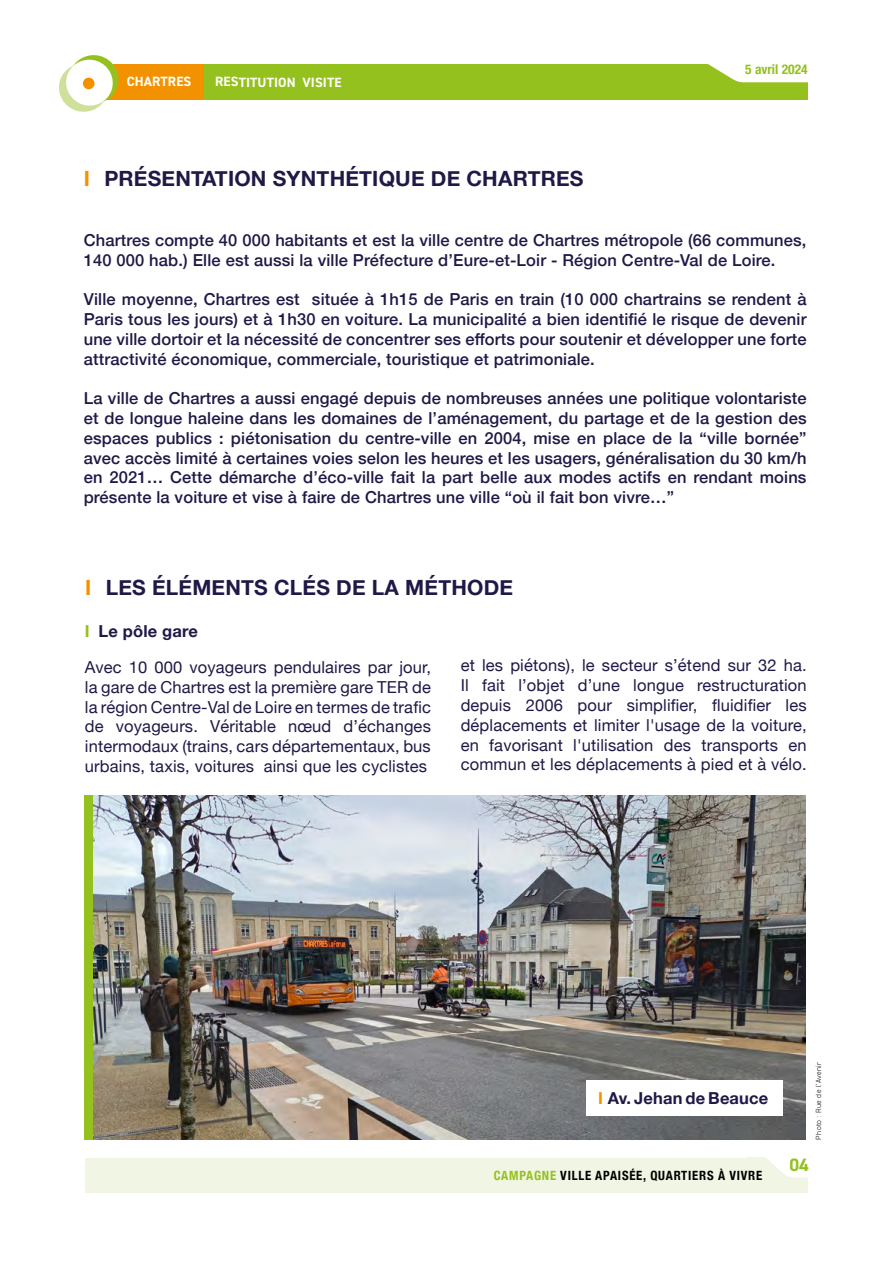
<style>
.page{position:relative;width:893px;height:1263px;background:#fff}
.page>*{position:absolute;margin:0;border:0;box-sizing:border-box;transform-origin:0 0}
.t1{font:700 21px "Helvetica Neue";letter-spacing:.01em;color:#201846}
.t2{font:700 18px "DIN2014";color:#95c11f}
.t3{font:500 16.5px/19.8px "Helvetica Neue";letter-spacing:.01em;color:#201846;text-align:justify}
.t4{font:16.5px/19.8px "Helvetica Neue";letter-spacing:.01em;color:#201846;text-align:justify}
.t5{font:700 16.5px "Helvetica Neue";letter-spacing:.01em;color:#201846}
.t6{font:700 13.5px "DIN2014";letter-spacing:.005em;color:#fff}
.t7{font:700 condensed 13.5px "Helvetica Neue";color:#95c11f}
.t8{font:700 condensed 12.75px "Helvetica Neue";letter-spacing:.06em;color:#000}
.t9{font:300 7.5px "DIN2014";letter-spacing:.05em;color:#000}
.s1{color:#f39200}
.s2{font-weight:700;color:#95c11f}
.s3{font-weight:700}
.s4{color:#95c11f}
</style>
<div class="page">
<div style="left:85px;top:1158px;width:662px;height:34px;background:#f1f6e4"></div>
<svg style="left:666px;top:1087px;width:142px;height:106px"></svg>
<img style="left:93px;top:795px;width:712px;height:344px">
<div style="left:84px;top:795px;width:9px;height:344px;background:#95c11f"></div>
<div style="left:586px;top:1080px;width:196px;height:35px;background:#fff"></div>
<div style="left:94px;top:64px;width:714px;height:36px;background:#95c11f"></div>
<svg style="left:59px;top:55px;width:145px;height:57px"></svg>
<svg style="left:83px;top:77px;width:12px;height:13px"></svg>
<svg style="left:708px;top:64px;width:100px;height:19px"></svg>
<p class="t6" style="left:127px;top:73px;width:66px">CHARTRES</p>
<p class="t6" style="left:215px;top:73px;width:128px">RESTITUTION VISITE</p>
<p class="t1" style="left:84px;top:162px;width:501px"><span class="s1">I</span> PRÉSENTATION SYNTHÉTIQUE DE CHARTRES</p>
<p class="t7" style="left:745px;top:58px;width:64px">5 avril 2024</p>
<p class="t3" style="left:84px;top:229px;width:724px">Chartres compte 40 000 habitants et est la ville centre de Chartres métropole (66 communes,<br>140 000 hab.) Elle est aussi la ville Préfecture d’Eure-et-Loir - Région Centre-Val de Loire.</p>
<p class="t3" style="left:84px;top:288px;width:724px">Ville moyenne, Chartres est située à 1h15 de Paris en train (10 000 chartrains se rendent à Paris tous les jours) et à 1h30 en voiture. La municipalité a bien identifié le risque de devenir une ville dortoir et la nécessité de concentrer ses efforts pour soutenir et développer une forte attractivité économique, commerciale, touristique et patrimoniale.</p>
<p class="t3" style="left:84px;top:387px;width:724px">La ville de Chartres a aussi engagé depuis de nombreuses années une politique volontariste et de longue haleine dans les domaines de l’aménagement, du partage et de la gestion des espaces publics : piétonisation du centre-ville en 2004, mise en place de la “ville bornée” avec accès limité à certaines voies selon les heures et les usagers, généralisation du 30 km/h en 2021… Cette démarche d’éco-ville fait la part belle aux modes actifs en rendant moins présente la voiture et vise à faire de Chartres une ville “où il fait bon vivre…”</p>
<p class="t1" style="left:85px;top:571px;width:429px"><span class="s1">I</span> LES ÉLÉMENTS CLÉS DE LA MÉTHODE</p>
<p class="t4" style="left:85px;top:614px;width:348px;line-height:36px"><span class="s2">I</span> <span class="s3">Le pôle gare<br></span>Avec 10 000 voyageurs pendulaires par jour,</p>
<p class="t4" style="left:85px;top:678px;width:348px">la gare de Chartres est la première gare TER de la région Centre-Val de Loire en termes de trafic de voyageurs. Véritable nœud d’échanges intermodaux (trains, cars départementaux, bus urbains, taxis, voitures ainsi que les cyclistes</p>
<p class="t4" style="left:461px;top:656px;width:348px">et les piétons), le secteur s’étend sur 32 ha.<br>Il fait l’objet d’une longue restructuration depuis 2006 pour simplifier, fluidifier les déplacements et limiter l'usage de la voiture, en favorisant l'utilisation des transports en commun et les déplacements à pied et à vélo.</p>
<p class="t5" style="left:598px;top:1085px;width:172px"><span class="s1">I</span> Av. Jehan de Beauce</p>
<p class="t8" style="left:494px;top:1164px;width:270px"><span class="s4">CAMPAGNE</span> VILLE APAISÉE, QUARTIERS À VIVRE</p>
<p class="t9" style="left:814px;top:1139px;width:79px;rotate:-90deg">Photo : Rue de l’Avenir</p>
<p class="t2" style="left:789px;top:1152px;width:21px">04</p>
</div>
